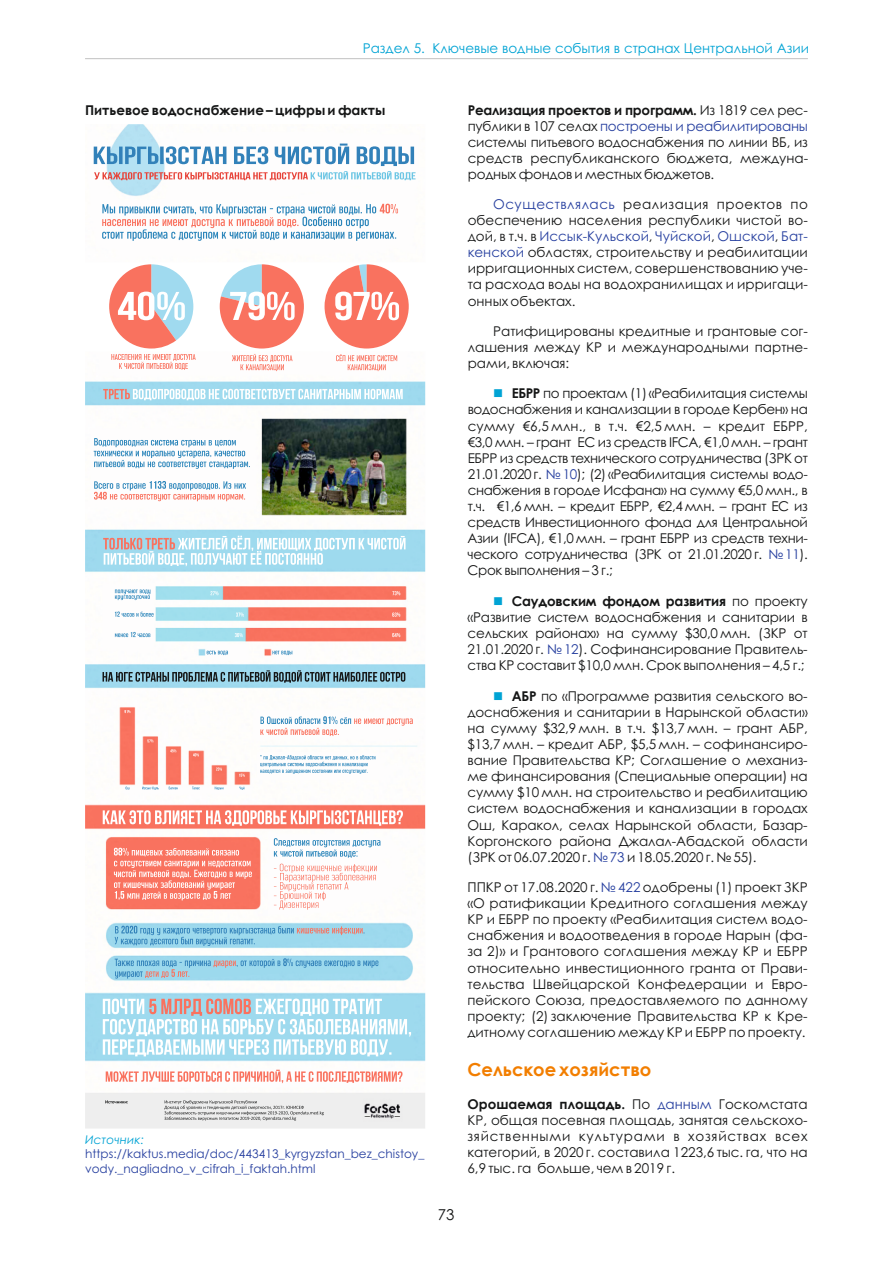
<style>
.page{position:relative;width:893px;height:1263px;background:#fff}
.page>*{position:absolute;margin:0;border:0;box-sizing:border-box;transform-origin:0 0}
.t1{font:700 18px "Century Gothic";color:#f27e00}
.t2{font:15px "Century Gothic";color:#151616}
.t3{font:13.5px/16px "Century Gothic";color:#151616;text-align:justify}
.t4{font:13.5px "Century Gothic";color:#00a3d4}
.t5{font:700 13.5px "Century Gothic";color:#151616}
.t6{font:13.5px "Century Gothic";letter-spacing:-.03em;color:#151616}
.t7{font:13.5px "Century Gothic";color:#263f9f}
.t8{font:12px/14.2px "Century Gothic";color:#263f9f}
.t9{font:italic 12px "Century Gothic";color:#00a3d4}
.s1{font-weight:700}
.s2{color:#263f9f}
.s3{color:#00a3d4}
.s4{color:#151616}
.s5{font-weight:400}
</style>
<div class="page">
<hr style="left:85px;top:58px;width:723px;height:1px;background:#c5c5c5">
<img style="left:85px;top:124px;width:340px;height:1004px">
<svg style="left:102px;top:204px;width:296px;height:37px"></svg>
<svg style="left:109px;top:264px;width:84px;height:84px"></svg>
<svg style="left:220px;top:264px;width:84px;height:84px"></svg>
<svg style="left:325px;top:264px;width:84px;height:84px"></svg>
<svg style="left:94px;top:144px;width:322px;height:36px"></svg>
<svg style="left:103px;top:389px;width:300px;height:11px"></svg>
<svg style="left:94px;top:438px;width:156px;height:63px"></svg>
<svg style="left:103px;top:536px;width:303px;height:30px"></svg>
<svg style="left:115px;top:589px;width:35px;height:11px"></svg>
<svg style="left:115px;top:611px;width:39px;height:6px"></svg>
<svg style="left:115px;top:632px;width:35px;height:5px"></svg>
<svg style="left:207px;top:651px;width:21px;height:4px"></svg>
<svg style="left:272px;top:651px;width:20px;height:4px"></svg>
<svg style="left:211px;top:591px;width:7px;height:4px"></svg>
<svg style="left:236px;top:612px;width:8px;height:5px"></svg>
<svg style="left:235px;top:633px;width:8px;height:4px"></svg>
<svg style="left:392px;top:591px;width:8px;height:4px"></svg>
<svg style="left:392px;top:612px;width:8px;height:5px"></svg>
<svg style="left:392px;top:633px;width:8px;height:4px"></svg>
<svg style="left:103px;top:670px;width:302px;height:13px;background:#6a8f9c"></svg>
<svg style="left:260px;top:716px;width:153px;height:20px"></svg>
<svg style="left:260px;top:755px;width:115px;height:19px"></svg>
<svg style="left:125px;top:710px;width:5px;height:3px"></svg>
<svg style="left:147px;top:739px;width:6px;height:3px"></svg>
<svg style="left:170px;top:749px;width:6px;height:3px"></svg>
<svg style="left:193px;top:753px;width:6px;height:3px"></svg>
<svg style="left:216px;top:767px;width:6px;height:4px"></svg>
<svg style="left:239px;top:774px;width:6px;height:3px"></svg>
<svg style="left:142px;top:787px;width:17px;height:3px"></svg>
<svg style="left:169px;top:787px;width:9px;height:2px"></svg>
<svg style="left:192px;top:787px;width:8px;height:2px"></svg>
<svg style="left:215px;top:787px;width:8px;height:3px"></svg>
<svg style="left:240px;top:787px;width:4px;height:3px"></svg>
<svg style="left:103px;top:810px;width:300px;height:16px"></svg>
<svg style="left:114px;top:848px;width:138px;height:52px;background:#fa9385"></svg>
<svg style="left:274px;top:838px;width:106px;height:20px"></svg>
<svg style="left:274px;top:864px;width:103px;height:46px"></svg>
<svg style="left:115px;top:926px;width:249px;height:20px;background:#8dc5de"></svg>
<svg style="left:115px;top:958px;width:263px;height:20px;background:#91c9e0"></svg>
<svg style="left:103px;top:998px;width:308px;height:58px"></svg>
<svg style="left:106px;top:1070px;width:296px;height:13px"></svg>
<svg style="left:105px;top:1100px;width:23px;height:3px"></svg>
<svg style="left:164px;top:1100px;width:160px;height:21px;background:#cfcfcf"></svg>
<svg style="left:111px;top:354px;width:85px;height:16px"></svg>
<svg style="left:232px;top:354px;width:60px;height:17px"></svg>
<svg style="left:336px;top:354px;width:61px;height:17px"></svg>
<p class="t4" style="left:363px;top:43px;width:448px">Раздел 5. Ключевые водные события в странах Центральной Азии</p>
<p class="t5" style="left:85px;top:99px;width:302px">Питьевое водоснабжение – цифры и факты</p>
<p class="t9" style="left:85px;top:1135px;width:60px">Источник:</p>
<p class="t8" style="left:85px;top:1148px;width:341px">https://kaktus.media/doc/443413_kyrgyzstan_bez_chistoy_ vody._nagliadno_v_cifrah_i_faktah.html</p>
<p class="t3" style="left:468px;top:103px;width:342px"><span class="s1">Реализация проектов и программ.</span> Из 1819 сел рес&shy;публики в 107 селах <span class="s2">построены и реабилитированы </span>системы питьевого водоснабжения по линии ВБ, из средств республиканского бюджета, междуна&shy;родных фондов и местных бюджетов.</p>
<p class="t3" style="left:468px;top:197px;width:342px;text-indent:26px"><span class="s2">Осуществлялась</span> реализация проектов по обеспечению населения республики чистой во&shy;дой, в т.ч. в <span class="s2">Иссык-Кульской Чуйской Ошской Бат-</span></p>
<p class="t3" style="left:468px;top:229px;width:342px;text-align:left;text-indent:307px">, <span class="s2">кенской</span> областях, строительству и реабилитации ирригационных систем, совершенствованию уче&shy;та расхода воды на водохранилищах и ирригаци&shy;онных объектах.</p>
<p class="t3" style="left:468px;top:324px;width:342px;text-indent:26px">Ратифицированы кредитные и грантовые сог&shy;лашения между КР и международными партне&shy;рами, включая:</p>
<p class="t3" style="left:468px;top:387px;width:342px;text-indent:26px"><span class="s3">■</span> <span class="s1">ЕБРР</span> по проектам (1) «Реабилитация системы водоснабжения и канализации в городе Кербен» на сумму €6,5 млн., в т.ч. €2,5 млн. – кредит ЕБРР, €3,0 млн. – грант ЕС из средств IFCA, €1,0 млн. – грант ЕБРР из средств технического сотрудничества (ЗРК от 21.01.2020 г. <span class="s2">№ 10</span>); (2) «Реабилитация системы водо&shy;снабжения в городе Исфана» на сумму €5,0 млн., в т.ч. €1,6 млн. – кредит ЕБРР, €2,4 млн. – грант ЕС из средств Инвестиционного фонда для Центральной Азии (IFCA), €1,0 млн. – грант ЕБРР из средств техни&shy;ческого сотрудничества (ЗРК от 21.01.2020 г.</p>
<p class="t3" style="left:649px;top:229px;width:5px">,</p>
<p class="t3" style="left:711px;top:229px;width:5px">,</p>
<p class="t7" style="left:768px;top:549px;width:41px">№ 11<span class="s4">).</span></p>
<p class="t6" style="left:468px;top:565px;width:147px">Срок выполнения – 3 г.;</p>
<p class="t3" style="left:468px;top:594px;width:342px;text-indent:26px"><span class="s3">■</span> <span class="s1">Саудовским фондом развития</span> по проекту «Развитие систем водоснабжения и санитарии в сельских районах» на сумму $30,0 млн. (ЗКР от 21.01.2020 г. <span class="s2">№ 12</span>). Софинансирование Правитель&shy;ства КР составит $10,0 млн. Срок выполнения – 4,5 г.;</p>
<p class="t3" style="left:467px;top:689px;width:342px;text-indent:26px"><span class="s3">■</span> <span class="s1">АБР</span> по «Программе развития сельского во&shy;доснабжения и санитарии в Нарынской области» на сумму $32,9 млн. в т.ч. $13,7 млн. – грант АБР, $13,7 млн. – кредит АБР, $5,5 млн. – софинансиро&shy;вание Правительства КР; Соглашение о механиз&shy;ме финансирования (Специальные операции) на сумму $10 млн. на строительство и реабилитацию систем водоснабжения и канализации в городах Ош, Каракол, селах Нарынской области, Базар-Коргонского района Джалал-Абадской области (ЗРК от 06.07.2020 г. <span class="s2">№ 73</span> и 18.05.2020 г. № 55).</p>
<p class="t3" style="left:467px;top:880px;width:342px">ППКР от 17.08.2020 г. <span class="s2">№ 422</span> одобрены (1) проект ЗКР «О ратификации Кредитного соглашения между КР и ЕБРР по проекту «Реабилитация систем водо&shy;снабжения и водоотведения в городе Нарын (фа&shy;за 2)» и Грантового соглашения между КР и ЕБРР относительно инвестиционного гранта от Прави&shy;тельства Швейцарской Конфедерации и Евро&shy;пейского Союза, предоставляемого по данному проекту; (2) заключение Правительства КР к Кре&shy;дитному соглашению между КР и ЕБРР по проекту.</p>
<h1 class="t1" style="left:467px;top:1056px;width:185px">Сельское хозяйство</h1>
<p class="t5" style="left:467px;top:1093px;width:184px">Орошаемая площадь. <span class="s5">По</span></p>
<p class="t3" style="left:719px;top:1097px;width:90px">Госкомстата</p>
<p class="t7" style="left:657px;top:1098px;width:56px">данным</p>
<p class="t3" style="left:467px;top:1113px;width:342px">КР, общая посевная площадь, занятая сельскохо&shy;зяйственными культурами в хозяйствах всех категорий, в 2020 г. составила 1223,6 тыс. га, что на 6,9 тыс. га больше, чем в 2019 г.</p>
<p class="t2" style="left:438px;top:1208px;width:18px">73</p>
</div>
